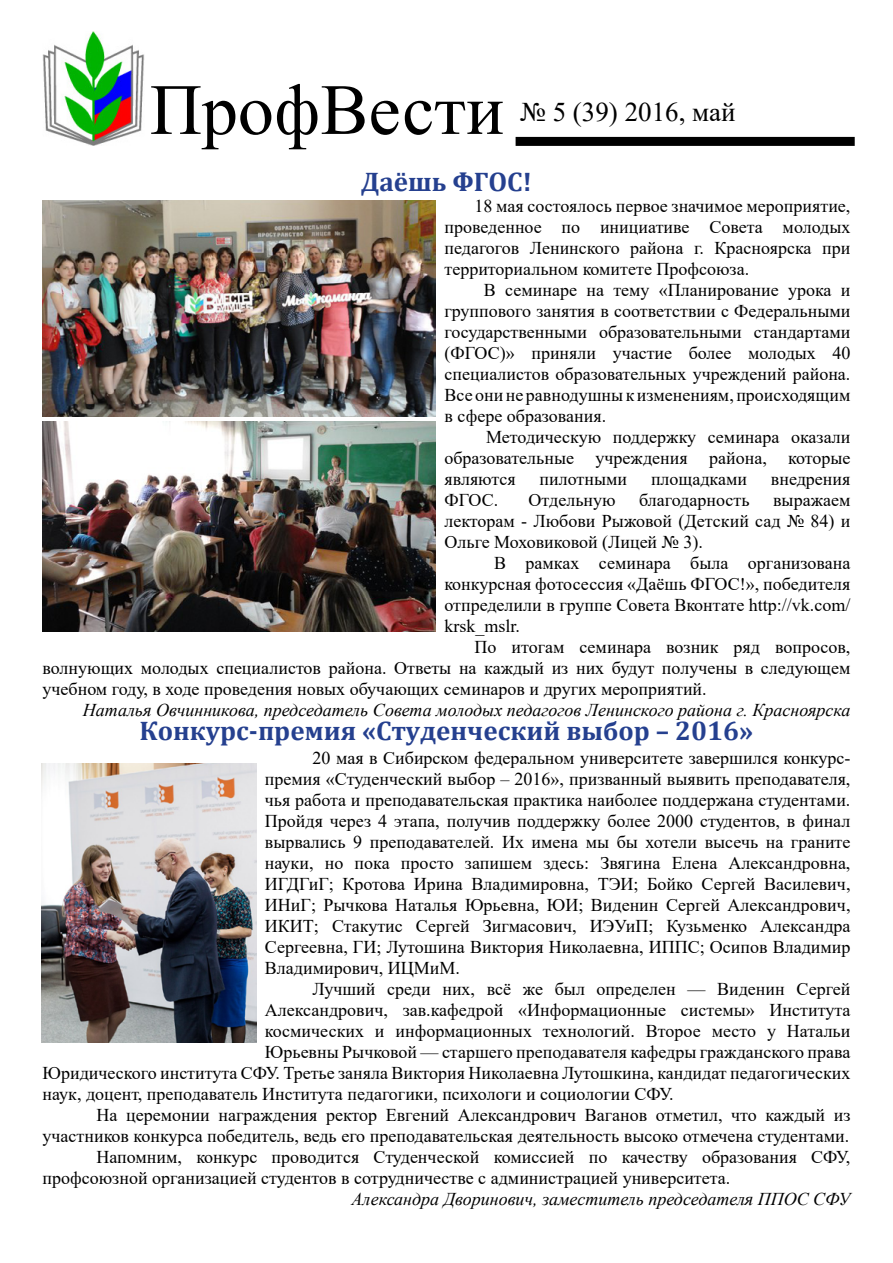
<style>
.page{position:relative;width:893px;height:1263px;background:#fff}
.page>*{position:absolute;margin:0;border:0;box-sizing:border-box;transform-origin:0 0}
.t1{font:72px "Times New Roman";color:#000}
.t2{font:700 27px "Cambria";color:#25408f}
.t3{font:27px "Times New Roman";color:#000}
.t4{font:18px/21px "Times New Roman";color:#000;text-align:justify}
.t5{font:italic 18px "Times New Roman";color:#000}
</style>
<div class="page">
<img style="left:43px;top:32px;width:102px;height:114px">
<div style="left:516px;top:137px;width:339px;height:9px;background:#000"></div>
<img style="left:43px;top:200px;width:393px;height:216px">
<img style="left:43px;top:421px;width:393px;height:210px">
<img style="left:41px;top:763px;width:215px;height:279px">
<h1 class="t1" style="left:150px;top:59px;width:356px">ПрофВести</h1>
<h2 class="t3" style="left:520px;top:93px;width:217px">№ 5 (39) 2016, май</h2>
<h2 class="t2" style="left:361px;top:163px;width:172px">Даёшь ФГОС!</h2>
<p class="t4" style="left:444px;top:195px;width:407px;text-indent:30px">18 мая состоялось первое значимое мероприятие, проведенное по инициативе Совета молодых педагогов Ленинского района г. Красноярска при территориальном комитете Профсоюза.</p>
<p class="t4" style="left:444px;top:279px;width:407px;text-indent:39px">В семинаре на тему «Планирование урока и группового занятия в соответствии с Федеральными государственными образовательными стандартами (ФГОС)» приняли участие более молодых 40 специалистов образовательных учреждений района.<br>Все они не равнодушнык изменениям, происходящим в сфере образования.</p>
<p class="t4" style="left:444px;top:426px;width:407px;text-indent:42px">Методическую поддержку семинара оказали образовательные учреждения района, которые являются</p>
<p class="t4" style="left:540px;top:468px;width:89px">пилотными</p>
<p class="t4" style="left:651px;top:468px;width:98px">площадками</p>
<p class="t4" style="left:771px;top:468px;width:81px">внедрения</p>
<p class="t4" style="left:444px;top:489px;width:55px">ФГОС.</p>
<p class="t4" style="left:529px;top:489px;width:89px">Отдельную</p>
<p class="t4" style="left:639px;top:489px;width:112px">благодарность</p>
<p class="t4" style="left:444px;top:489px;width:407px;text-indent:329px">выражаем лекторам - Любови Рыжовой (Детский сад № 84) и Ольге Моховиковой (Лицей № 3).</p>
<p class="t4" style="left:444px;top:552px;width:408px;text-indent:50px">В рамках семинара была организована конкурсная фотосессия «Даёшь ФГОС!», победителя отпределили в группе Совета Вконтате http://vk.com/ krsk_mslr.</p>
<p class="t4" style="left:42px;top:636px;width:809px;text-indent:432px">По итогам семинара возник ряд вопросов, волнующих молодых специалистов района. Ответы на каждый из них будут получены в следующем учебном году, в ходе проведения новых обучающих семинаров и других мероприятий.</p>
<p class="t5" style="left:83px;top:698px;width:769px">Наталья Овчинникова, председатель Совета молодых педагогов Ленинского района г. Красноярска</p>
<h2 class="t2" style="left:140px;top:712px;width:615px">Конкурс-премия «Студенческий выбор – 2016»</h2>
<p class="t4" style="left:265px;top:747px;width:587px;text-indent:48px">20 мая в Сибирском федеральном университете завершился конкурс&shy;премия «Студенческий выбор – 2016», призванный выявить преподавателя, чья работа и преподавательская практика наиболее поддержана студентами.<br>Пройдя через 4 этапа, получив поддержку более 2000 студентов, в финал вырвались 9 преподавателей. Их имена мы бы хотели высечь на граните науки, но пока просто запишем здесь: Звягина Елена Александровна, ИГДГиГ; Кротова Ирина Владимировна, ТЭИ; Бойко Сергей Василевич, ИНиГ; Рычкова Наталья Юрьевна, ЮИ; Виденин Сергей Александрович, ИКИТ; Стакутис Сергей Зигмасович, ИЭУиП; Кузьменко Александра Сергеевна, ГИ; Лутошина Виктория Николаевна, ИППС; Осипов Владимир Владимирович, ИЦМиМ.</p>
<p class="t4" style="left:313px;top:978px;width:539px">Лучший среди них, всё же был определен — Виденин Сергей</p>
<p class="t4" style="left:265px;top:999px;width:587px">Александрович, зав.кафедрой «Информационные системы» Института</p>
<p class="t4" style="left:265px;top:1020px;width:587px">космических и информационных технологий. Второе место у Натальи</p>
<p class="t4" style="left:265px;top:1041px;width:587px">Юрьевны Рычковой — старшего преподавателя кафедры гражданского права</p>
<p class="t4" style="left:43px;top:1062px;width:809px">Юридического института СФУ. Третье заняла Виктория Николаевна Лутошкина, кандидат педагогических</p>
<p class="t4" style="left:43px;top:1083px;width:633px">наук, доцент, преподаватель Института педагогики, психологи и социологии СФУ.</p>
<p class="t4" style="left:97px;top:1104px;width:755px">На церемонии награждения ректор Евгений Александрович Ваганов отметил, что каждый из</p>
<p class="t4" style="left:43px;top:1125px;width:808px">участников конкурса победитель, ведь его преподавательская деятельность высоко отмечена студентами.</p>
<p class="t4" style="left:97px;top:1146px;width:755px">Напомним, конкурс проводится Студенческой комиссией по качеству образования СФУ,</p>
<p class="t4" style="left:43px;top:1167px;width:689px">профсоюзной организацией студентов в сотрудничестве с администрацией университета.</p>
<p class="t5" style="left:352px;top:1187px;width:500px">Александра Дворинович, заместитель председателя ППОС СФУ</p>
</div>
